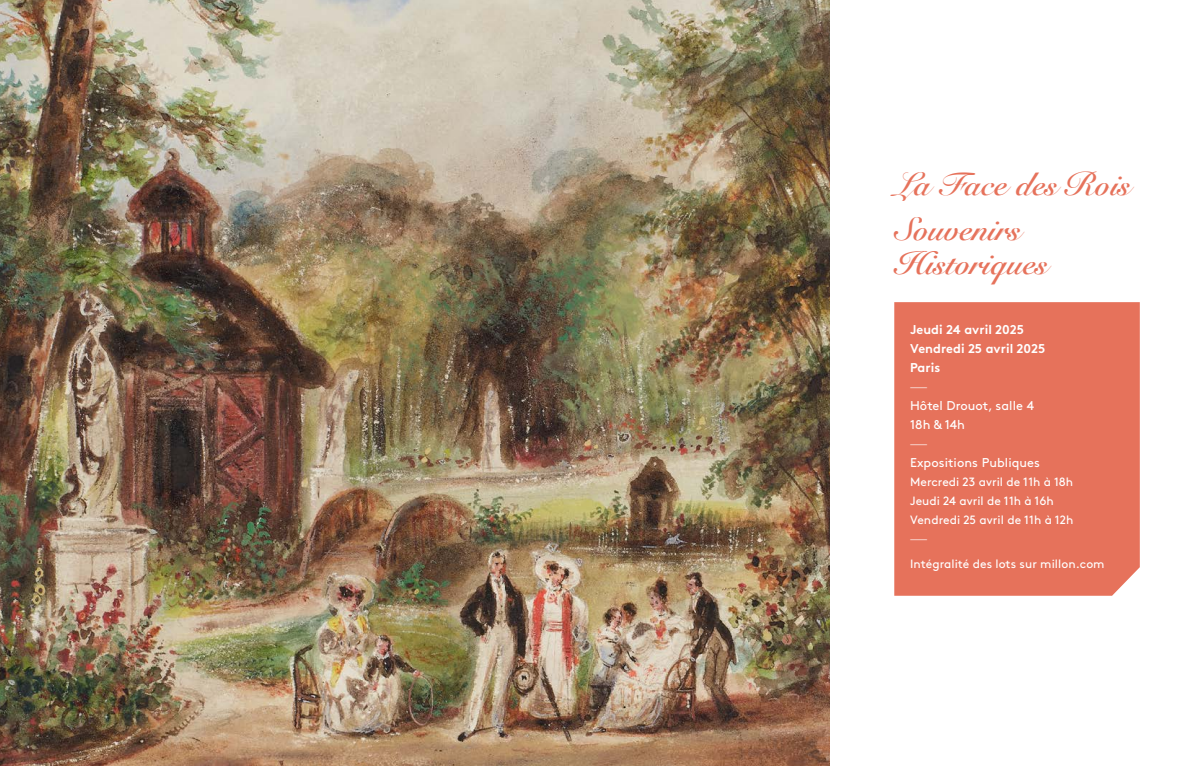
<style>
.page{position:relative;width:1191px;height:766px;background:#fff}
.page>*{position:absolute;margin:0;border:0;box-sizing:border-box;transform-origin:0 0}
.t1{font:700 32px/45px "Snell Roundhand";color:#e6725b}
.t2{font:12.8px/19px "Brown Pro";letter-spacing:.005em;color:#fff}
.t3{font:700 12.8px/19px "Brown Pro";letter-spacing:.005em;color:#fff}
.t4{font:300 12.8px "Brown Pro";color:#fff}
.t5{font:12px/19px "Brown Pro";letter-spacing:.005em;color:#fff}
</style>
<div class="page">
<div style="left:894px;top:302px;width:245px;height:293px;background:#e6725b"></div>
<img style="left:0;top:0;width:829px;height:765px">
<h1 class="t1" style="left:895px;top:161px;width:236px">La Face des Rois<br>Souvenirs</h1>
<h1 class="t1" style="left:895px;top:240px;width:154px">Historiques</h1>
<p class="t3" style="left:910px;top:318px;width:137px">Jeudi 24 avril 2025<br>Vendredi 25 avril 2025<br>Paris</p>
<p class="t4" style="left:910px;top:377px;width:19px">—</p>
<p class="t2" style="left:910px;top:395px;width:125px">Hôtel Drouot, salle 4<br>18h &amp; 14h</p>
<p class="t4" style="left:910px;top:434px;width:19px">—</p>
<p class="t2" style="left:910px;top:452px;width:131px">Expositions Publiques</p>
<p class="t5" style="left:910px;top:471px;width:165px">Mercredi 23 avril de 11h à 18h<br>Jeudi 24 avril de 11h à 16h<br>Vendredi 25 avril de 11h à 12h</p>
<p class="t4" style="left:910px;top:529px;width:19px">—</p>
<p class="t5" style="left:910px;top:553px;width:196px">Intégralité des lots sur millon.com</p>
</div>
